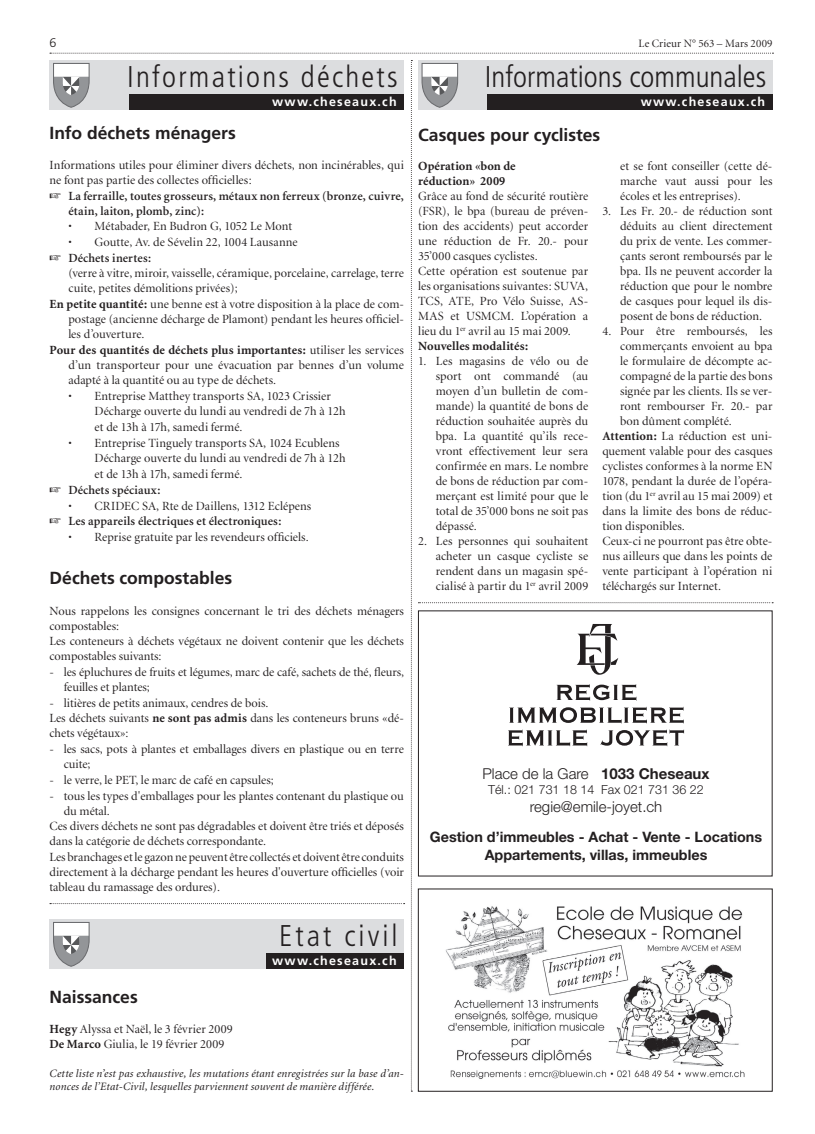
<style>
.page{position:relative;width:815px;height:1134px;background:#fff}
.page>*{position:absolute;margin:0;border:0;box-sizing:border-box;transform-origin:0 0}
.t1{font:300 condensed 30px "Frutiger";color:#231f20}
.t2{font:300 condensed 30px "Frutiger";letter-spacing:.075em;color:#231f20}
.t3{font:300 condensed 30px "Frutiger";letter-spacing:.1em;color:#231f20}
.t4{font:700 17.5px "Frutiger";color:#231f20}
.t5{font:300 15px "Helvetica Neue";color:#231f20}
.t6{font:700 14.38px/17.2px "Helvetica Neue";color:#231f20;text-align:center}
.t7{font:12.5px/15px "Minion Display";color:#231f20}
.t8{font:600 12.5px/15px "Minion";letter-spacing:.01em;color:#231f20}
.t9{font:700 12.5px/15px "Minion";letter-spacing:.005em;color:#231f20}
.t10{font:700 12.5px "Frutiger";letter-spacing:.1em;color:#fff}
.t11{font:300 12.5px "Helvetica Neue";color:#231f20}
.t12{font:300 12.5px "Frutiger";color:#231f20}
.t13{font:italic 11.25px/13.5px "Minion";letter-spacing:.015em;color:#231f20}
.t14{font:11.25px "Minion Display";letter-spacing:.01em;color:#231f20}
.s1{font-family:"Minion";font-weight:700}
.s2{font-family:"Minion Display";font-weight:400}
.s3{font-weight:700}
</style>
<div class="page">
<svg style="left:50px;top:53px;width:723px;height:1px"></svg>
<div style="left:50px;top:919px;width:354px;height:49px;background:#dcdddf"></div>
<div style="left:266px;top:952px;width:138px;height:16px;background:#231f20"></div>
<svg style="left:53px;top:922px;width:37px;height:45px"></svg>
<svg style="left:411px;top:60px;width:1px;height:1032px"></svg>
<div style="left:50px;top:60px;width:354px;height:49px;background:#dcdddf"></div>
<div style="left:130px;top:94px;width:274px;height:15px;background:#231f20"></div>
<svg style="left:53px;top:63px;width:37px;height:45px"></svg>
<svg style="left:50px;top:903px;width:355px;height:1px"></svg>
<svg style="left:418px;top:602px;width:355px;height:1px"></svg>
<div style="left:418px;top:60px;width:354px;height:49px;background:#dcdddf"></div>
<div style="left:487px;top:94px;width:285px;height:15px;background:#231f20"></div>
<svg style="left:421px;top:63px;width:38px;height:45px"></svg>
<svg style="left:600px;top:729px;width:84px;height:17px"></svg>
<svg style="left:508px;top:729px;width:79px;height:17px"></svg>
<svg style="left:557px;top:684px;width:79px;height:17px"></svg>
<svg style="left:509px;top:707px;width:175px;height:16px"></svg>
<svg style="left:577px;top:624px;width:41px;height:51px"></svg>
<img style="left:445px;top:906px;width:300px;height:173px">
<p class="t12" style="left:50px;top:36px;width:8px">6</p>
<p class="t14" style="left:638px;top:37px;width:135px">Le Crieur N° 563 – Mars 2009</p>
<h1 class="t2" style="left:127px;top:60px;width:272px">Informations déchets</h1>
<p class="t10" style="left:272px;top:94px;width:126px">www.cheseaux.ch</p>
<h2 class="t4" style="left:50px;top:122px;width:188px">Info déchets ménagers</h2>
<p class="t7" style="left:50px;top:158px;width:356px">Informations utiles pour éliminer divers déchets, non incinérables, qui ne font pas partie des collectes officielles:</p>
<p class="t8" style="left:68px;top:188px;width:337px">La ferraille, toutes grosseurs, métaux non ferreux (bronze, cuivre, étain, laiton, plomb, zinc):</p>
<p class="t7" style="left:68px;top:219px;width:225px">• Métabader, En Budron G, 1052 Le Mont</p>
<p class="t7" style="left:68px;top:235px;width:231px">• Goutte, Av. de Sévelin 22, 1004 Lausanne</p>
<p class="t8" style="left:68px;top:251px;width:84px">Déchets inertes:</p>
<p class="t7" style="left:68px;top:266px;width:337px">(verre à vitre, miroir, vaisselle, céramique, porcelaine, carrelage, terre</p>
<p class="t7" style="left:68px;top:281px;width:171px">cuite, petites démolitions privées);</p>
<p class="t7" style="left:50px;top:297px;width:356px"><span class="s1">En petite quantité:</span> une benne est à votre disposition à la place de com-</p>
<p class="t7" style="left:68px;top:312px;width:337px">postage (ancienne décharge de Plamont) pendant les heures officiel-</p>
<p class="t7" style="left:68px;top:327px;width:78px">les d’ouverture.</p>
<p class="t9" style="left:50px;top:343px;width:356px">Pour des quantités de déchets plus importantes: <span class="s2">utiliser les services</span></p>
<p class="t7" style="left:68px;top:358px;width:337px">d’un transporteur pour une évacuation par bennes d’un volume adapté à la quantité ou au type de déchets.</p>
<p class="t7" style="left:95px;top:388px;width:252px;line-height:15.8px;text-indent:-26px">• Entreprise Matthey transports SA, 1023 Crissier<br>Décharge ouverte du lundi au vendredi de 7h à 12h et de 13h à 17h, samedi fermé.</p>
<p class="t7" style="left:95px;top:435px;width:252px;line-height:15.8px;text-indent:-26px">• Entreprise Tinguely transports SA, 1024 Ecublens<br>Décharge ouverte du lundi au vendredi de 7h à 12h et de 13h à 17h, samedi fermé.</p>
<p class="t8" style="left:68px;top:483px;width:94px">Déchets spéciaux:</p>
<p class="t7" style="left:68px;top:499px;width:244px">• CRIDEC SA, Rte de Daillens, 1312 Eclépens</p>
<p class="t8" style="left:68px;top:514px;width:215px">Les appareils électriques et électroniques:</p>
<p class="t7" style="left:68px;top:530px;width:242px">• Reprise gratuite par les revendeurs officiels.</p>
<h2 class="t4" style="left:50px;top:568px;width:184px">Déchets compostables</h2>
<p class="t7" style="left:50px;top:603px;width:356px">Nous rappelons les consignes concernant le tri des déchets ménagers compostables:<br>Les conteneurs à déchets végétaux ne doivent contenir que les déchets compostables suivants:</p>
<p class="t7" style="left:64px;top:665px;width:342px;text-indent:-14px">- les épluchures de fruits et légumes, marc de café, sachets de thé, fleurs, feuilles et plantes;</p>
<p class="t7" style="left:50px;top:696px;width:356px;line-height:15.4px">- litières de petits animaux, cendres de bois.<br>Les déchets suivants <span class="s1">ne sont pas admis</span> dans les conteneurs bruns «dé&shy;chets végétaux»:</p>
<p class="t7" style="left:64px;top:742px;width:342px;text-indent:-14px">- les sacs, pots à plantes et emballages divers en plastique ou en terre cuite;</p>
<p class="t7" style="left:50px;top:773px;width:226px">- le verre, le PET, le marc de café en capsules;</p>
<p class="t7" style="left:50px;top:789px;width:356px">- tous les types d'emballages pour les plantes contenant du plastique ou</p>
<p class="t7" style="left:64px;top:804px;width:48px">du métal.</p>
<p class="t7" style="left:50px;top:819px;width:356px">Ces divers déchets ne sont pas dégradables et doivent être triés et déposés</p>
<p class="t7" style="left:50px;top:834px;width:218px">dans la catégorie de déchets correspondante.</p>
<p class="t7" style="left:50px;top:850px;width:356px">Les branchages et le gazon ne peuvent être collectés et doivent être conduits</p>
<p class="t7" style="left:50px;top:865px;width:356px">directement à la décharge pendant les heures d'ouverture officielles (voir</p>
<p class="t7" style="left:50px;top:880px;width:172px">tableau du ramassage des ordures).</p>
<h1 class="t3" style="left:279px;top:919px;width:120px">Etat civil</h1>
<p class="t10" style="left:272px;top:953px;width:126px">www.cheseaux.ch</p>
<h2 class="t4" style="left:50px;top:987px;width:90px">Naissances</h2>
<p class="t7" style="left:50px;top:1022px;width:185px"><span class="s1">Hegy</span> Alyssa et Naël, le 3 février 2009<br><span class="s1">De Marco</span> Giulia, le 19 février 2009</p>
<p class="t13" style="left:50px;top:1067px;width:356px">Cette liste n’est pas exhaustive, les mutations étant enregistrées sur la base d’an&shy;nonces de l’Etat-Civil, lesquelles parviennent souvent de manière différée.</p>
<h1 class="t1" style="left:485px;top:60px;width:283px">Informations communales</h1>
<p class="t10" style="left:641px;top:94px;width:126px">www.cheseaux.ch</p>
<h2 class="t4" style="left:418px;top:125px;width:184px">Casques pour cyclistes</h2>
<p class="t9" style="left:418px;top:159px;width:99px">Opération «bon de réduction» 2009</p>
<p class="t7" style="left:418px;top:189px;width:172px">Grâce au fond de sécurité routière (FSR), le bpa (bureau de préven&shy;tion des accidents) peut accorder une réduction de Fr. 20.- pour<br>35’000 casques cyclistes.<br>Cette opération est soutenue par les organisations suivantes: SUVA,<br>TCS, ATE, Pro Vélo Suisse, AS-<br>MAS et USMCM. L’opération a lieu du 1<sup>er</sup> avril au 15 mai 2009.</p>
<p class="t9" style="left:418px;top:339px;width:112px">Nouvelles modalités:</p>
<p class="t7" style="left:436px;top:354px;width:154px;text-align:justify;text-indent:-18px">1. Les magasins de vélo ou de sport ont commandé (au moyen d’un bulletin de com&shy;mande) la quantité de bons de réduction souhaitée auprès du bpa. La quantité qu’ils rece&shy;vront effectivement leur sera confirmée en mars. Le nombre de bons de réduction par com&shy;merçant est limité pour que le total de 35’000 bons ne soit pas dépassé.</p>
<p class="t7" style="left:436px;top:534px;width:154px;text-align:justify;text-indent:-18px">2. Les personnes qui souhaitent acheter un casque cycliste se rendent dans un magasin spé&shy;cialisé à partir du 1<sup>er</sup> avril 2009</p>
<p class="t7" style="left:620px;top:159px;width:154px;text-align:justify">et se font conseiller (cette dé&shy;marche vaut aussi pour les écoles et les entreprises).</p>
<p class="t7" style="left:620px;top:204px;width:154px;text-align:justify;text-indent:-18px">3. Les Fr. 20.- de réduction sont déduits au client directement du prix de vente. Les commer&shy;çants seront remboursés par le bpa. Ils ne peuvent accorder la réduction que pour le nombre de casques pour lequel ils dis&shy;posent de bons de réduction.</p>
<p class="t7" style="left:602px;top:324px;width:172px">4. Pour être remboursés, les</p>
<p class="t7" style="left:620px;top:339px;width:154px">commerçants envoient au bpa</p>
<p class="t7" style="left:620px;top:354px;width:154px">le formulaire de décompte ac-</p>
<p class="t7" style="left:620px;top:369px;width:154px">compagné de la partie des bons</p>
<p class="t7" style="left:620px;top:384px;width:154px">signée par les clients. Ils se ver-</p>
<p class="t7" style="left:620px;top:399px;width:154px">ront rembourser Fr. 20.- par</p>
<p class="t7" style="left:620px;top:414px;width:113px">bon dûment complété.</p>
<p class="t7" style="left:602px;top:429px;width:172px"><span class="s1">Attention:</span> La réduction est uni-</p>
<p class="t7" style="left:602px;top:444px;width:172px">quement valable pour des casques</p>
<p class="t7" style="left:602px;top:459px;width:172px">cyclistes conformes à la norme EN</p>
<p class="t7" style="left:602px;top:474px;width:172px">1078, pendant la durée de l’opéra-</p>
<p class="t7" style="left:602px;top:489px;width:172px">tion (du 1<sup>er</sup> avril au 15 mai 2009) et</p>
<p class="t7" style="left:602px;top:504px;width:172px">dans la limite des bons de réduc-</p>
<p class="t7" style="left:602px;top:519px;width:84px">tion disponibles.</p>
<p class="t7" style="left:602px;top:534px;width:172px">Ceux-ci ne pourront pas être obte-</p>
<p class="t7" style="left:602px;top:549px;width:172px">nus ailleurs que dans les points de</p>
<p class="t7" style="left:602px;top:564px;width:172px">vente participant à l’opération ni</p>
<p class="t7" style="left:602px;top:579px;width:120px">téléchargés sur Internet.</p>
<p class="t5" style="left:482px;top:764px;width:229px">Place de la Gare <span class="s3">1033 Cheseaux</span></p>
<p class="t11" style="left:488px;top:782px;width:217px">Tél.: 021 731 18 14 Fax 021 731 36 22</p>
<p class="t5" style="left:530px;top:797px;width:134px">regie@emile-joyet.ch</p>
<p class="t6" style="left:430px;top:828px;width:334px">Gestion d’immeubles - Achat - Vente - Locations<br>Appartements, villas, immeubles</p>
</div>
